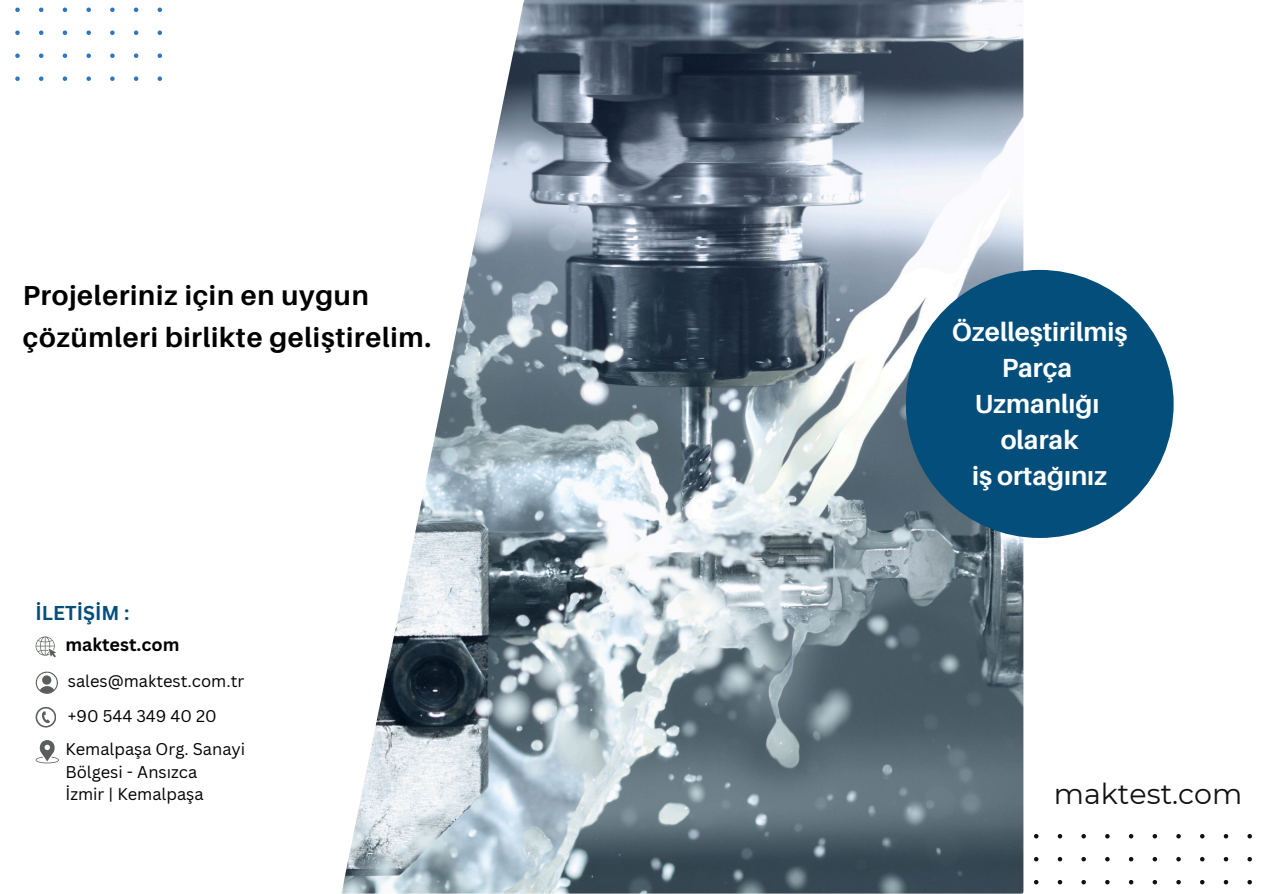
<style>
.page{position:relative;width:1263px;height:894px;background:#fff}
.page>*{position:absolute;margin:0;border:0;box-sizing:border-box;transform-origin:0 0}
.t1{font:28.5px "Montserrat";color:#121111}
.t2{font:700 27.45px/41.7px "Aileron";letter-spacing:.03em;color:#000}
.t3{font:700 26.25px/36px "Aileron";color:#fff;text-align:center}
.t4{font:700 19.5px "Canva Sans";color:#034e7b}
.t5{font:700 18px "Canva Sans";color:#000}
.t6{font:16.5px/22.5px "Canva Sans";color:#000}
</style>
<div class="page">
<svg style="left:1034px;top:834px;width:218px;height:51px"></svg>
<svg style="left:15px;top:7px;width:147px;height:74px"></svg>
<img style="left:342px;top:0;width:681px;height:893px">
<div style="left:906px;top:270px;width:268px;height:268px;background:#034e7b;border-radius:50%"></div>
<svg style="left:36px;top:706px;width:20px;height:21px"></svg>
<svg style="left:36px;top:636px;width:20px;height:21px"></svg>
<svg style="left:36px;top:740px;width:23px;height:23px"></svg>
<svg style="left:35px;top:671px;width:23px;height:23px"></svg>
<p class="t2" style="left:23px;top:274px;width:410px">Projeleriniz için en uygun çözümleri birlikte geliştirelim.</p>
<p class="t4" style="left:36px;top:599px;width:95px">İLETİŞİM :</p>
<h4 class="t5" style="left:65px;top:631px;width:116px">maktest.com</h4>
<p class="t6" style="left:68px;top:669px;width:178px">sales@maktest.com.tr</p>
<p class="t6" style="left:68px;top:704px;width:150px">+90 544 349 40 20</p>
<p class="t6" style="left:65px;top:737px;width:179px">Kemalpaşa Org. Sanayi<br>Bölgesi - Ansızca</p>
<p class="t6" style="left:65px;top:782px;width:140px">İzmir | Kemalpaşa</p>
<h1 class="t3" style="left:952px;top:313px;width:177px">Özelleştirilmiş<br>Parça<br>Uzmanlığı olarak<br>iş ortağınız</h1>
<h1 class="t1" style="left:1054px;top:776px;width:190px">maktest.com</h1>
</div>
